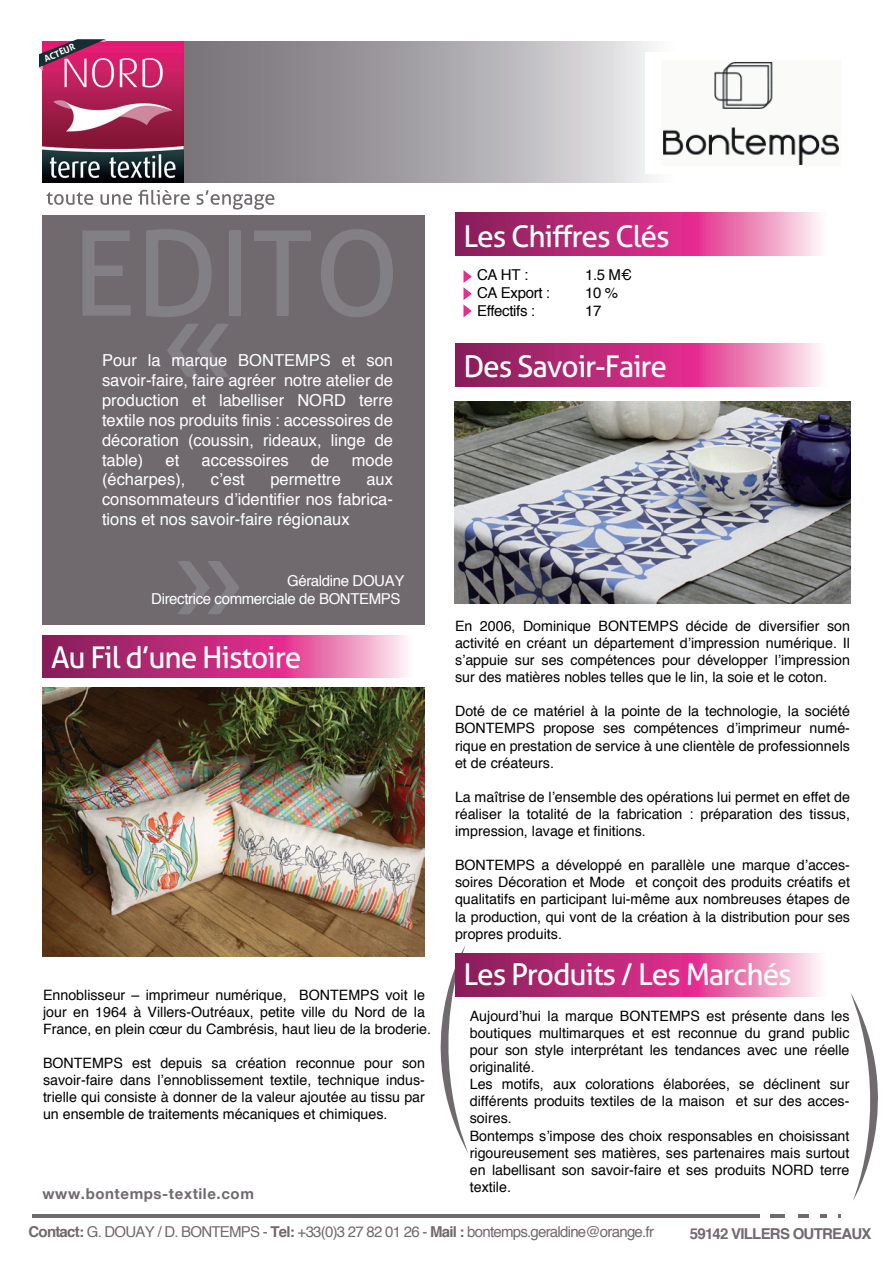
<style>
.page{position:relative;width:893px;height:1263px;background:#fff}
.page>*{position:absolute;margin:0;border:0;box-sizing:border-box;transform-origin:0 0}
.t1{font:30px "Aller";letter-spacing:-.04em;color:#fff}
.t2{font:16.5px/19.8px "Helvetica";color:#fff;text-align:justify}
.t3{font:15px "Helvetica";letter-spacing:-.05em;color:#706a6f}
.t4{font:15px/17.7px "Helvetica";letter-spacing:-.025em;color:#fff;text-align:right}
.t5{font:15px "Helvetica";letter-spacing:-.025em;color:#000}
.t6{font:700 15px "Helvetica Neue";letter-spacing:.04em;color:#706a6f}
.t7{font:700 15px "Helvetica";letter-spacing:-.05em;color:#706a6f}
.t8{font:14.25px/17.1px "Helvetica";color:#000;text-align:justify}
.t9{font:700 9px "Aller";color:#fff}
.s1{font-weight:700}
</style>
<div class="page">
<svg style="left:424px;top:945px;width:45px;height:209px"></svg>
<svg style="left:455px;top:953px;width:365px;height:43px;background:#c84b8d"></svg>
<svg style="left:850px;top:992px;width:28px;height:209px"></svg>
<hr style="left:32px;top:1214px;width:728px;height:3px;background:#706a6f">
<hr style="left:770px;top:1214px;width:14px;height:3px;background:#706a6f">
<svg style="left:798px;top:1214px;width:10px;height:3px"></svg>
<svg style="left:820px;top:1214px;width:7px;height:3px"></svg>
<div style="left:43px;top:216px;width:382px;height:409px;background:#706a6f"></div>
<svg style="left:83px;top:231px;width:48px;height:85px"></svg>
<svg style="left:146px;top:229px;width:66px;height:88px"></svg>
<svg style="left:229px;top:230px;width:12px;height:86px"></svg>
<svg style="left:254px;top:231px;width:57px;height:85px"></svg>
<svg style="left:321px;top:229px;width:72px;height:88px"></svg>
<svg style="left:178px;top:561px;width:61px;height:53px"></svg>
<svg style="left:167px;top:324px;width:62px;height:53px"></svg>
<svg style="left:455px;top:213px;width:365px;height:42px;background:#c84b8d"></svg>
<svg style="left:455px;top:344px;width:365px;height:42px;background:#c84b8d"></svg>
<svg style="left:43px;top:635px;width:365px;height:43px;background:#c84b8d"></svg>
<svg style="left:183px;top:42px;width:469px;height:140px;background:#a8a4a9"></svg>
<svg style="left:463px;top:270px;width:9px;height:47px"></svg>
<img style="left:43px;top:42px;width:140px;height:140px">
<svg style="left:39px;top:39px;width:67px;height:32px;background:#a23c6c"></svg>
<div style="left:645px;top:52px;width:155px;height:122px;background:#fff"></div>
<img style="left:454px;top:402px;width:397px;height:201px">
<img style="left:43px;top:687px;width:381px;height:270px">
<img style="left:663px;top:62px;width:176px;height:103px">
<svg style="left:46px;top:190px;width:228px;height:20px"></svg>
<p class="t9" style="left:42px;top:54px;width:34px;rotate:-23deg">ACTEUR</p>
<p class="t2" style="left:102px;top:351px;width:292px">Pour la marque BONTEMPS et son savoir-faire, faire agréer notre atelier de production et labelliser NORD terre textile nos produits finis : accessoires de décoration (coussin, rideaux, linge de table)</p>
<p class="t2" style="left:166px;top:450px;width:15px">et</p>
<p class="t2" style="left:202px;top:450px;width:89px">accessoires</p>
<p class="t2" style="left:311px;top:450px;width:20px">de</p>
<p class="t2" style="left:352px;top:450px;width:43px">mode</p>
<p class="t2" style="left:102px;top:470px;width:85px">(écharpes),</p>
<p class="t2" style="left:211px;top:470px;width:35px">c’est</p>
<p class="t2" style="left:270px;top:470px;width:72px">permettre</p>
<p class="t2" style="left:102px;top:470px;width:292px;text-indent:264px">aux consommateurs d’identifier nos fabrica&shy;tions et nos savoir-faire régionaux</p>
<p class="t4" style="left:151px;top:572px;width:255px">Géraldine DOUAY<br>Directrice commerciale de BONTEMPS</p>
<h1 class="t1" style="left:51px;top:639px;width:252px">Au Fil d’une Histoire</h1>
<p class="t8" style="left:43px;top:986px;width:390px;text-align:left">Ennoblisseur – imprimeur numérique, BONTEMPS voit le jour en 1964 à Villers-Outréaux, petite ville du Nord de la<br>France, en plein cœur du Cambrésis, haut lieu de la broderie.</p>
<p class="t8" style="left:43px;top:1055px;width:383px">BONTEMPS est depuis sa création reconnue pour son savoir-faire dans l’ennoblissement textile, technique indus&shy;trielle qui consiste à donner de la valeur ajoutée au tissu par un ensemble de traitements mécaniques et chimiques.</p>
<p class="t6" style="left:43px;top:1181px;width:213px">www.bontemps-textile.com</p>
<h1 class="t1" style="left:463px;top:218px;width:208px">Les Chiffres Clés</h1>
<p class="t5" style="left:477px;top:263px;width:53px">CA HT :</p>
<p class="t5" style="left:585px;top:263px;width:48px">1.5 M€</p>
<p class="t5" style="left:477px;top:281px;width:75px">CA Export :</p>
<p class="t5" style="left:585px;top:281px;width:35px">10 %</p>
<p class="t5" style="left:477px;top:299px;width:60px">Effectifs :</p>
<p class="t5" style="left:585px;top:299px;width:18px">17</p>
<h1 class="t1" style="left:463px;top:348px;width:205px">Des Savoir-Faire</h1>
<p class="t8" style="left:455px;top:618px;width:396px">En 2006, Dominique BONTEMPS décide de diversifier son activité en créant un département d’impression numérique. Il s’appuie sur ses compétences pour développer l’impression sur des matières nobles telles que le lin, la soie et le coton.</p>
<p class="t8" style="left:455px;top:703px;width:396px">Doté de ce matériel à la pointe de la technologie, la société BONTEMPS propose ses compétences d’imprimeur numé&shy;rique en prestation de service à une clientèle de professionnels et de créateurs.</p>
<p class="t8" style="left:455px;top:789px;width:396px">La maîtrise de l’ensemble des opérations lui permet en effet de réaliser la totalité de la fabrication : préparation des tissus, impression, lavage et finitions.</p>
<p class="t8" style="left:455px;top:857px;width:396px">BONTEMPS a développé en parallèle une marque d’acces&shy;soires Décoration et Mode et conçoit des produits créatifs et qualitatifs en participant lui-même aux nombreuses étapes de la production, qui vont de la création à la distribution pour ses propres produits.</p>
<h1 class="t1" style="left:463px;top:956px;width:330px">Les Produits / Les Marchés</h1>
<p class="t8" style="left:470px;top:1008px;width:381px;text-align:left">Aujourd’hui la marque BONTEMPS est présente dans les boutiques multimarques et est reconnue du grand public pour son style interprétant les tendances avec une réelle originalité.<br>Les motifs, aux colorations élaborées, se déclinent sur différents produits textiles de la maison et sur des acces&shy;soires.<br>Bontemps s’impose des choix responsables en choisissant rigoureusement ses matières, ses partenaires mais surtout en labellisant son savoir-faire et ses produits NORD terre textile.</p>
<p class="t3" style="left:29px;top:1220px;width:627px"><span class="s1">Contact:</span> G. DOUAY / D. BONTEMPS - <span class="s1">Tel:</span> +33(0)3 27 82 01 26 - <span class="s1">Mail :</span> bontemps.geraldine@orange.fr</p>
<p class="t7" style="left:690px;top:1221px;width:183px">59142 VILLERS OUTREAUX</p>
</div>
